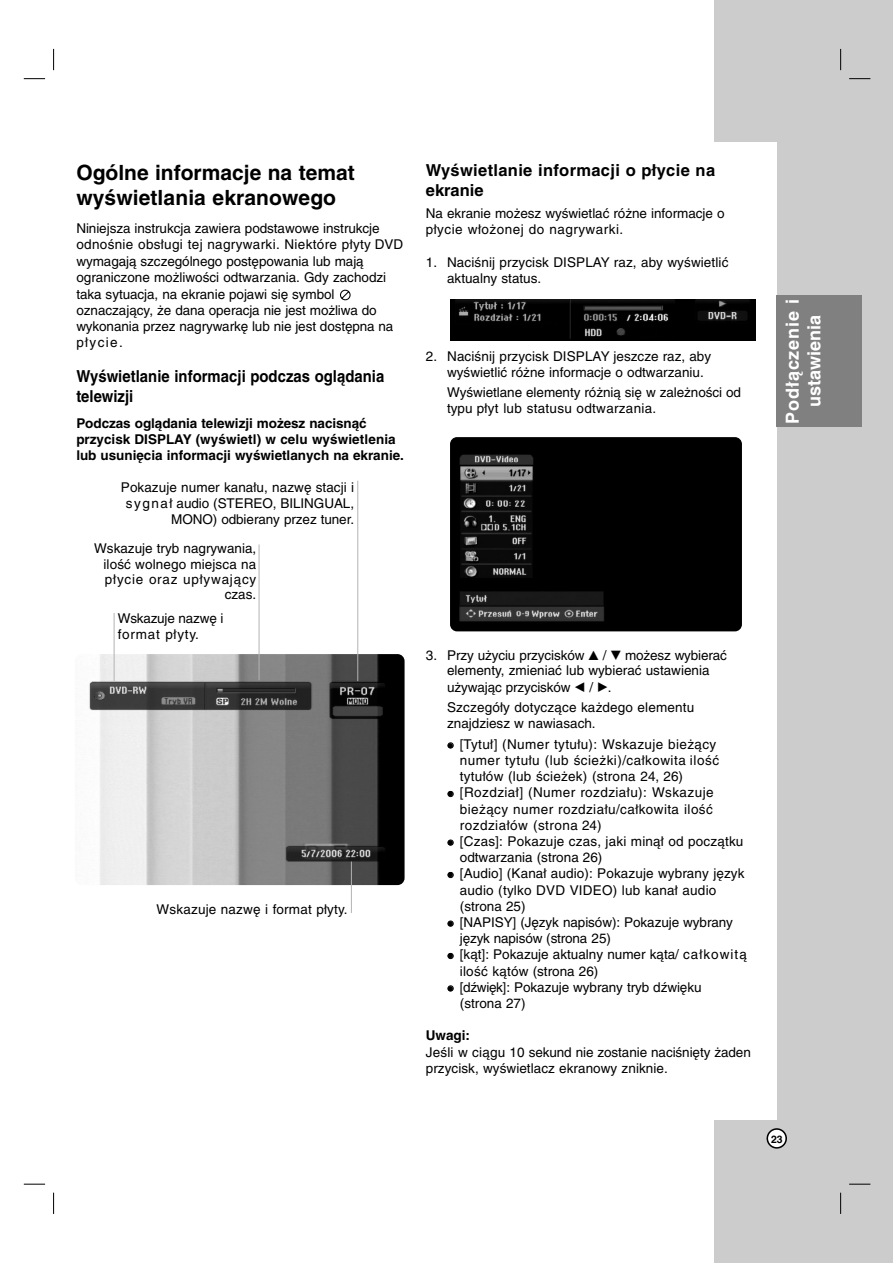
<style>
.page{position:relative;width:893px;height:1263px;background:#fff}
.page>*{position:absolute;margin:0;border:0;box-sizing:border-box;transform-origin:0 0}
.t1{font:700 21px/25.2px "Helvetica CE";letter-spacing:.005em;color:#000}
.t2{font:700 18px/21.6px "Helvetica CE";letter-spacing:.045em;color:#fff;text-align:center}
.t3{font:700 16.5px/19.8px "Helvetica CE";letter-spacing:.005em;color:#000;scale:.9 1}
.t4{font:700 16.5px/19.8px "Helvetica CE";letter-spacing:.005em;color:#000}
.t5{font:13.5px/16.2px "Helvetica CE";color:#000}
.t6{font:700 13.5px/16.2px "Helvetica CE";color:#000}
.t7{font:13.5px/20.4px "Helvetica CE";letter-spacing:.03em;color:#000}
.t8{font:700 10.5px "Helvetica CE";color:#000}
.s1{font-family:"Sony PS Common"}
</style>
<div class="page">
<div style="left:714px;top:0;width:178px;height:1263px;background:#ccc"></div>
<div style="left:639px;top:142px;width:137px;height:978px;background:#fff"></div>
<svg style="left:766px;top:1128px;width:21px;height:21px"></svg>
<div style="left:776px;top:296px;width:85px;height:131px;background:#808080"></div>
<svg style="left:53px;top:49px;width:1px;height:21px"></svg>
<svg style="left:840px;top:49px;width:1px;height:21px"></svg>
<svg style="left:53px;top:1193px;width:1px;height:21px"></svg>
<svg style="left:840px;top:1193px;width:1px;height:21px"></svg>
<svg style="left:24px;top:78px;width:21px;height:1px"></svg>
<svg style="left:849px;top:78px;width:21px;height:1px"></svg>
<svg style="left:24px;top:1184px;width:21px;height:1px"></svg>
<svg style="left:849px;top:1184px;width:21px;height:1px"></svg>
<svg style="left:340px;top:289px;width:11px;height:12px"></svg>
<img style="left:450px;top:299px;width:305px;height:42px">
<img style="left:450px;top:437px;width:292px;height:194px;border-radius:7px">
<img style="left:75px;top:654px;width:329px;height:231px;border-radius:7px">
<hr style="left:259px;top:544px;width:1px;height:136px;background:#b3b3b3">
<hr style="left:114px;top:613px;width:1px;height:68px;background:#b3b3b3">
<hr style="left:357px;top:481px;width:1px;height:200px;background:#b3b3b3">
<hr style="left:351px;top:862px;width:1px;height:51px;background:#b3b3b3">
<h1 class="t1" style="left:76px;top:162px;width:280px">Ogólne informacje na temat wyświetlania ekranowego</h1>
<p class="t5" style="left:76px;top:222px;width:328px">Niniejsza instrukcja zawiera podstawowe instrukcje odnośnie obsługi tej nagrywarki. Niektóre płyty DVD wymagają szczególnego postępowania lub mają ograniczone możliwości odtwarzania. Gdy zachodzi taka sytuacja, na ekranie pojawi się symbol oznaczający, że dana operacja nie jest możliwa do wykonania przez nagrywarkę lub nie jest dostępna na płycie.</p>
<p class="t3" style="left:76px;top:368px;width:344px">Wyświetlanie informacji podczas oglądania telewizji</p>
<p class="t6" style="left:76px;top:417px;width:329px">Podczas oglądania telewizji możesz nacisnąć przycisk DISPLAY (wyświetl) w celu wyświetlenia lub usunięcia informacji wyświetlanych na ekranie.</p>
<p class="t5" style="left:121px;top:481px;width:235px;text-align:right">Pokazuje numer kanału, nazwę stacji i sygnał audio (STEREO, BILINGUAL,<br>MONO) odbierany przez tuner.</p>
<p class="t5" style="left:94px;top:542px;width:164px;line-height:15.3px;text-align:right">Wskazuje tryb nagrywania, ilość wolnego miejsca na płycie oraz upływający czas.</p>
<p class="t5" style="left:118px;top:612px;width:107px">Wskazuje nazwę i format płyty.</p>
<p class="t5" style="left:157px;top:902px;width:192px">Wskazuje nazwę i format płyty.</p>
<p class="t4" style="left:426px;top:163px;width:291px">Wyświetlanie informacji o płycie na ekranie</p>
<p class="t5" style="left:426px;top:207px;width:300px">Na ekranie możesz wyświetlać różne informacje o płycie włożonej do nagrywarki.</p>
<p class="t5" style="left:447px;top:255px;width:283px;text-indent:-21px">1. Naciśnij przycisk DISPLAY raz, aby wyświetlić aktualny status.</p>
<p class="t5" style="left:447px;top:349px;width:265px;text-indent:-21px">2. Naciśnij przycisk DISPLAY jeszcze raz, aby wyświetlić różne informacje o odtwarzaniu.</p>
<p class="t5" style="left:447px;top:386px;width:295px">Wyświetlane elementy różnią się w zależności od typu płyt lub statusu odtwarzania.</p>
<p class="t5" style="left:426px;top:649px;width:302px;line-height:15.5px;text-align:center">3. Przy użyciu przycisków <span class="s1">v</span> / <span class="s1">V</span> możesz wybierać elementy, zmieniać lub wybierać ustawienia</p>
<p class="t5" style="left:447px;top:679px;width:249px;line-height:19.8px">używając przycisków <span class="s1">b</span> / <span class="s1">B</span>.<br>Szczegóły dotyczące każdego elementu</p>
<p class="t7" style="left:460px;top:715px;width:258px;text-indent:-13px">znajdziesz w nawiasach.<br>[Tytuł] (Numer tytułu): Wskazuje bieżący</p>
<p class="t5" style="left:460px;top:754px;width:288px">numer tytułu (lub ścieżki)/całkowita ilość tytułów (lub ścieżek) (strona 24, 26) [Rozdział] (Numer rozdziału): Wskazuje bieżący numer rozdziału/całkowita ilość rozdziałów (strona 24)<br>[Czas]: Pokazuje czas, jaki minął od początku odtwarzania (strona 26)<br>[Audio] (Kanał audio): Pokazuje wybrany język audio (tylko DVD VIDEO) lub kanał audio (strona 25)<br>[NAPISY] (Język napisów): Pokazuje wybrany język napisów (strona 25)<br>[kąt]: Pokazuje aktualny numer kąta/ całkowitą ilość kątów (strona 26)<br>[dźwięk]: Pokazuje wybrany tryb dźwięku (strona 27)</p>
<p class="t6" style="left:426px;top:1029px;width:46px">Uwagi:</p>
<p class="t5" style="left:426px;top:1045px;width:326px">Jeśli w ciągu 10 sekund nie zostanie naciśnięty żaden przycisk, wyświetlacz ekranowy zniknie.</p>
<h2 class="t2" style="left:783px;top:424px;width:126px;rotate:-90deg">Podłączenie i ustawienia</h2>
<p class="t8" style="left:771px;top:1135px;width:13px">23</p>
</div>
